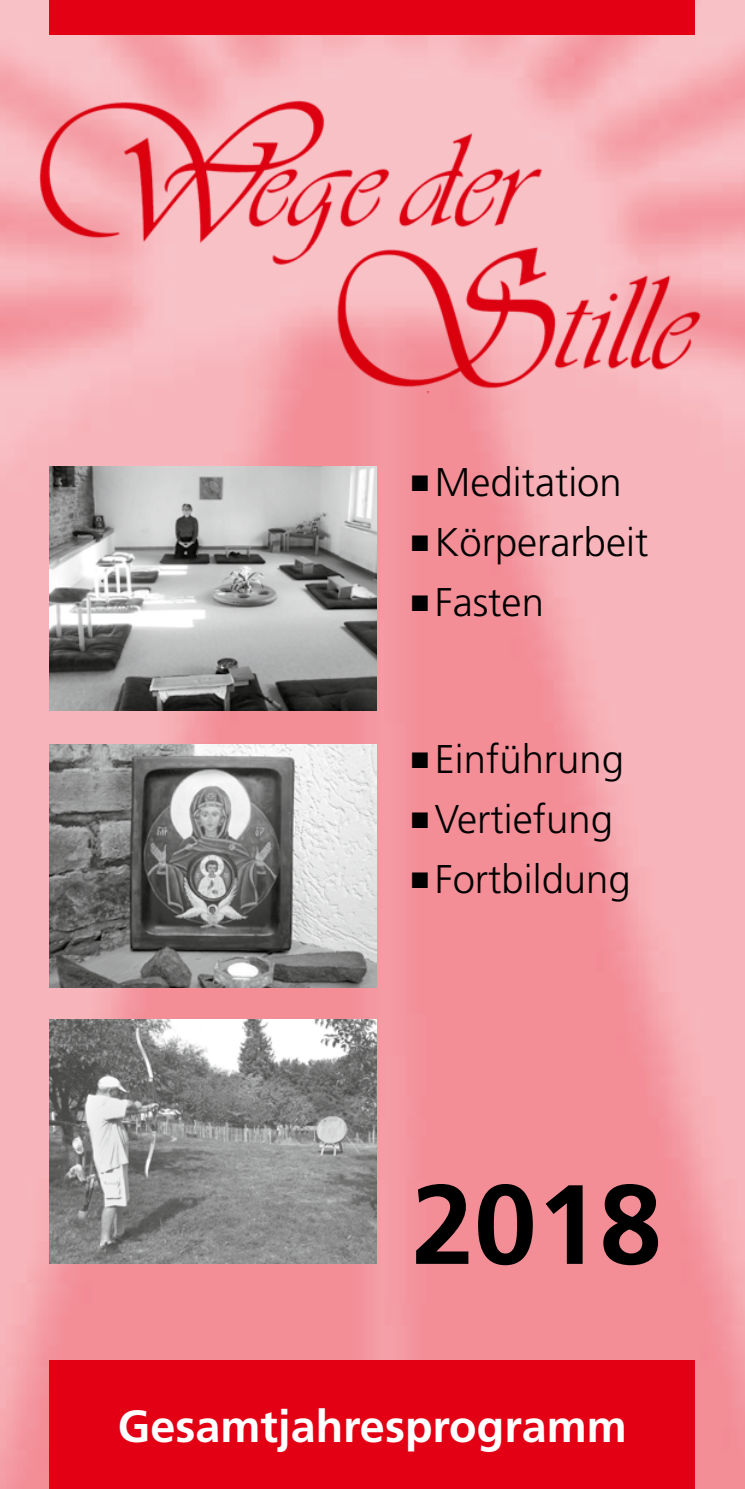
<style>
.page{position:relative;width:745px;height:1489px;background:#fff}
.page>*{position:absolute;margin:0;border:0;box-sizing:border-box;transform-origin:0 0}
.t1{font:700 112.5px "Frutiger LT";color:#000}
.t2{font:700 45px "Frutiger LT";color:#fff}
.t3{font:300 40px "Frutiger LT";color:#000}
</style>
<div class="page">
<img style="left:0;top:0;width:744px;height:1488px">
<div style="left:50px;top:0;width:644px;height:35px;background:#e30015"></div>
<div style="left:50px;top:1360px;width:644px;height:128px;background:#e30015"></div>
<img style="left:22px;top:77px;width:693px;height:330px">
<img style="left:50px;top:744px;width:326px;height:243px">
<img style="left:50px;top:1019px;width:326px;height:244px">
<img style="left:50px;top:466px;width:326px;height:244px">
<p class="t3" style="left:411px;top:459px;width:212px">■ Meditation</p>
<p class="t3" style="left:411px;top:519px;width:238px">■ Körperarbeit</p>
<p class="t3" style="left:411px;top:579px;width:134px">■ Fasten</p>
<p class="t3" style="left:411px;top:736px;width:214px">■ Einführung</p>
<p class="t3" style="left:411px;top:796px;width:203px">■ Vertiefung</p>
<p class="t3" style="left:411px;top:856px;width:220px">■ Fortbildung</p>
<h1 class="t1" style="left:411px;top:1158px;width:252px">2018</h1>
<p class="t2" style="left:118px;top:1399px;width:510px">Gesamtjahresprogramm</p>
</div>
